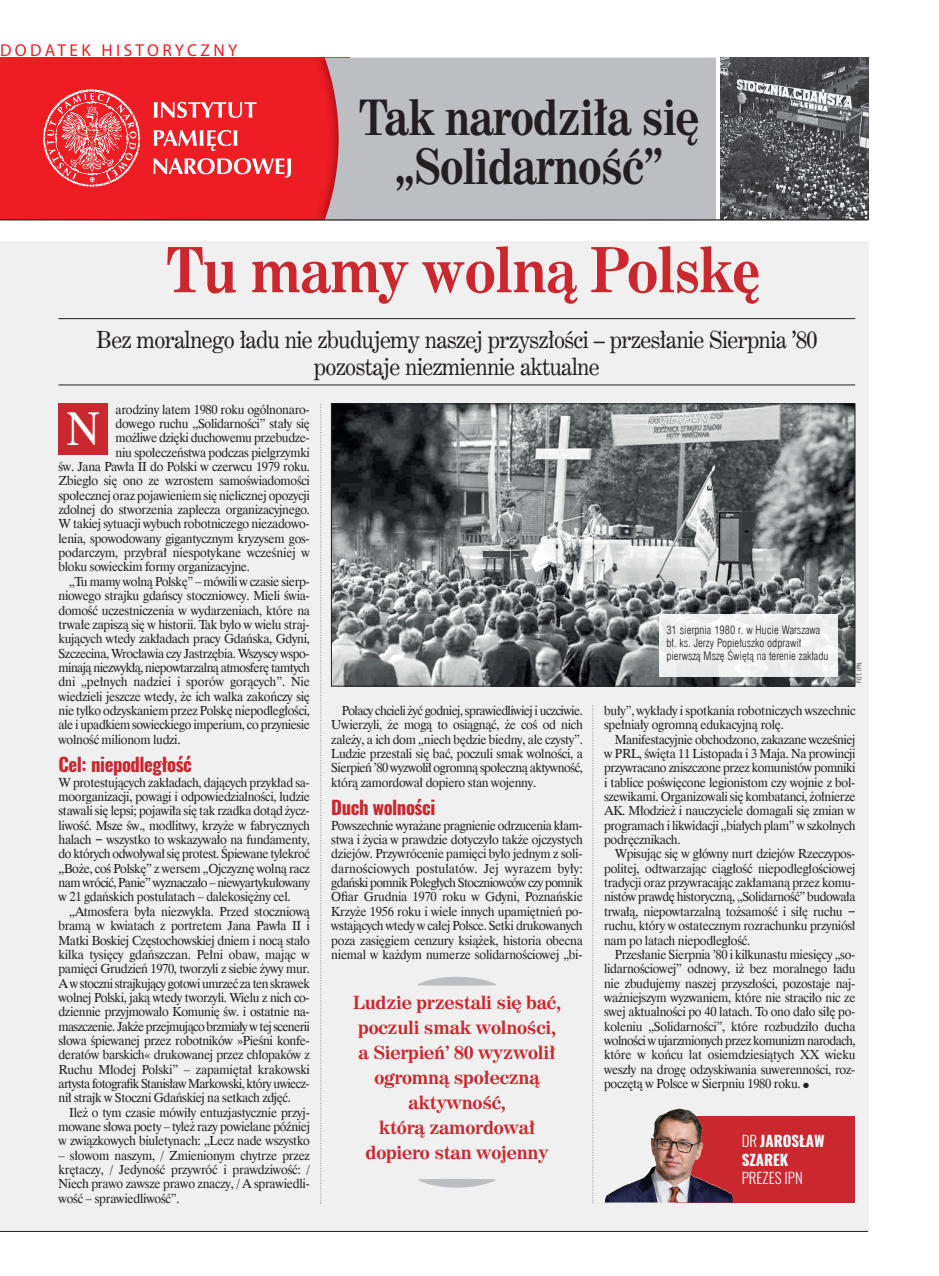
<style>
.page{position:relative;width:939px;height:1276px;background:#fff}
.page>*{position:absolute;margin:0;border:0;box-sizing:border-box;transform-origin:0 0}
.t1{font:700 62.5px "Century Expd EU";letter-spacing:-.025em;color:#cb272e;scale:.92 1}
.t2{font:700 50.5px/77.6px "Century 725 EU";letter-spacing:-.015em;color:#231f20;scale:.85 1}
.t3{font:47.5px "Dutch 801 EU";color:#fff;scale:.9 1}
.t4{font:23.75px/27.5px "Century Expd EU";letter-spacing:-.025em;color:#231f20;text-align:center;scale:.94 1}
.t5{font:700 18.75px/25px "Century 725 EU";letter-spacing:-.015em;color:#cb272e;text-align:center}
.t6{font:700 18.75px "Oswald";letter-spacing:-.025em;color:#cb272e}
.t7{font:17.25px "Zapf Humnst EU";letter-spacing:.2em;color:#ee1d23}
.t8{font:700 15px/18.2px "Oswald";color:#fff}
.t9{font:13.12px/14.4px "Dutch 801 EU";letter-spacing:-.025em;color:#231f20;text-align:justify;scale:.95 1}
.t10{font:11.25px/13.1px "Swis 721 Lt Cn EU";color:#231f20}
.t11{font:6.25px "Swis 721 Lt Cn EU";letter-spacing:.01em;color:#231f20}
.s1{font-family:"Verdana"}
.s2{font-weight:300}
</style>
<div class="page">
<div style="left:0;top:58px;width:349px;height:162px;background:#ee1d23"></div>
<div style="left:325px;top:58px;width:391px;height:161px;background:#bdbec1"></div>
<img style="left:720px;top:58px;width:148px;height:161px">
<svg style="left:43px;top:89px;width:97px;height:98px"></svg>
<svg style="left:153px;top:102px;width:138px;height:76px"></svg>
<svg style="left:0;top:219px;width:868px;height:2px"></svg>
<div style="left:0;top:241px;width:868px;height:990px;background:#f0f0f0"></div>
<hr style="left:0;top:1231px;width:868px;height:1px;background:#231f20">
<div style="left:59px;top:403px;width:49px;height:51px;background:#cb272e"></div>
<hr style="left:59px;top:318px;width:796px;height:1px;background:#231f20">
<div style="left:677px;top:1116px;width:178px;height:86px;background:#cb272e"></div>
<svg style="left:320px;top:404px;width:1px;height:799px"></svg>
<svg style="left:592px;top:705px;width:2px;height:498px"></svg>
<img style="left:333px;top:406px;width:520px;height:278px">
<div style="left:331px;top:404px;width:524px;height:282px;border:1px solid #231f20"></div>
<svg style="left:418px;top:1179px;width:78px;height:8px"></svg>
<svg style="left:418px;top:976px;width:78px;height:9px"></svg>
<img style="left:605px;top:1108px;width:98px;height:94px">
<hr style="left:59px;top:385px;width:796px;height:1px;background:#231f20">
<div style="left:659px;top:614px;width:179px;height:63px;background:#eff0f0"></div>
<p class="t7" style="left:0;top:40px;width:239px">DODATEK HISTORYCZNY</p>
<p class="t2" style="left:395px;top:79px;width:360px;text-indent:-36px">Tak narodziła się ”</p>
<p class="t2" style="left:414px;top:128px;width:295px">Solidarność”</p>
<p class="t1" style="left:166px;top:231px;width:647px">Tu mamy wolną Polskę</p>
<p class="t4" style="left:96px;top:325px;width:769px">Bez moralnego ładu nie zbudujemy naszej przyszłości – przesłanie Sierpnia ’80 pozostaje niezmiennie aktualne</p>
<p class="t9" style="left:116px;top:402px;width:206px">arodziny latem 1980 roku ogólnonaro-</p>
<p class="t9" style="left:116px;top:416px;width:206px">dowego ruchu „Solidarności” stały się</p>
<p class="t9" style="left:116px;top:430px;width:206px">możliwe dzięki duchowemu przebudze-</p>
<p class="t9" style="left:116px;top:445px;width:206px">niu społeczeństwa podczas pielgrzymki</p>
<p class="t9" style="left:59px;top:459px;width:266px">św. Jana Pawła II do Polski w czerwcu 1979 roku.</p>
<p class="t9" style="left:59px;top:473px;width:266px">Zbiegło się ono ze wzrostem samoświadomości</p>
<p class="t9" style="left:59px;top:488px;width:266px">społecznej oraz pojawieniem się nielicznej opozycji</p>
<p class="t9" style="left:59px;top:502px;width:266px">zdolnej do stworzenia zaplecza organizacyjnego.</p>
<p class="t9" style="left:59px;top:516px;width:266px">W takiej sytuacji wybuch robotniczego niezadowo-</p>
<p class="t9" style="left:59px;top:531px;width:266px">lenia, spowodowany gigantycznym kryzysem gos-</p>
<p class="t9" style="left:59px;top:545px;width:266px">podarczym, przybrał niespotykane wcześniej w</p>
<p class="t9" style="left:59px;top:559px;width:203px">bloku sowieckim formy organizacyjne.</p>
<p class="t9" style="left:59px;top:574px;width:266px;text-indent:11px">„Tu mamy wolną Polskę” – mówili w czasie sierp&shy;niowego strajku gdańscy stoczniowcy. Mieli świa&shy;domość uczestniczenia w wydarzeniach, które na trwałe zapiszą się w historii. Tak było w wielu straj&shy;kujących wtedy zakładach pracy Gdańska, Gdyni, Szczecina, Wrocławia czy Jastrzębia. Wszyscy wspo&shy;minają niezwykłą, niepowtarzalną atmosferę tamtych dni „pełnych nadziei i sporów gorących”. Nie wiedzieli jeszcze wtedy, że ich walka zakończy się nie tylko odzyskaniem przez Polskę niepodległości, ale i upadkiem sowieckiego imperium, co przyniesie wolność milionom ludzi.</p>
<p class="t6" style="left:59px;top:751px;width:135px">Cel: niepodległość</p>
<p class="t9" style="left:59px;top:775px;width:266px">W protestujących zakładach, dających przykład sa&shy;moorganizacji, powagi i odpowiedzialności, ludzie stawali się lepsi; pojawiła się tak rzadka dotąd życz&shy;liwość. Msze św., modlitwy, krzyże w fabrycznych halach <span class="s1">‒</span> wszystko to wskazywało na fundamenty, do których odwoływał się protest. Śpiewane tylekroć „Boże, coś Polskę” z wersem „Ojczyznę wolną racz nam wrócić, Panie” wyznaczało – niewyartykułowany w 21 gdańskich postulatach – dalekosiężny cel.</p>
<p class="t9" style="left:59px;top:904px;width:266px;text-indent:11px">„Atmosfera była niezwykła. Przed stoczniową bramą w kwiatach z portretem Jana Pawła II i Matki Boskiej Częstochowskiej dniem i nocą stało kilka tysięcy gdańszczan. Pełni obaw, mając w pamięci Grudzień 1970, tworzyli z siebie żywy mur.<br>A w stoczni strajkujący gotowi umrzeć za ten skrawek wolnej Polski, jaką wtedy tworzyli. Wielu z nich co&shy;dziennie przyjmowało Komunię św. i ostatnie na&shy;maszczenie. Jakże przejmująco brzmiały w tej scenerii słowa śpiewanej przez robotników »Pieśni konfe&shy;deratów barskich« drukowanej przez chłopaków z Ruchu Młodej Polski” – zapamiętał krakowski artysta fotografik Stanisław Markowski, który uwiecz&shy;nił strajk w Stoczni Gdańskiej na setkach zdjęć.</p>
<p class="t9" style="left:59px;top:1105px;width:266px;text-indent:11px">Ileż o tym czasie mówiły entuzjastycznie przyj&shy;mowane słowa poety – tyleż razy powielane później w związkowych biuletynach: „Lecz nade wszystko</p>
<p class="t9" style="left:59px;top:1148px;width:266px">– słowom naszym, / Zmienionym chytrze przez krętaczy, / Jedyność przywróć i prawdziwość: / Niech prawo zawsze prawo znaczy, / A sprawiedli&shy;wość – sprawiedliwość”.</p>
<p class="t3" style="left:67px;top:399px;width:38px">N</p>
<p class="t9" style="left:331px;top:703px;width:266px;text-indent:11px">Polacy chcieli żyć godniej, sprawiedliwiej i uczciwie.<br>Uwierzyli, że mogą to osiągnąć, że coś od nich zależy, a ich dom „niech będzie biedny, ale czysty”.<br>Ludzie przestali się bać, poczuli smak wolności, a Sierpień ’80 wyzwolił ogromną społeczną aktywność, którą zamordował dopiero stan wojenny.</p>
<p class="t6" style="left:331px;top:794px;width:106px">Duch wolności</p>
<p class="t9" style="left:331px;top:818px;width:266px">Powszechnie wyrażane pragnienie odrzucenia kłam&shy;stwa i życia w prawdzie dotyczyło także ojczystych dziejów. Przywrócenie pamięci było jednym z soli&shy;darnościowych postulatów. Jej wyrazem były: gdański pomnik Poległych Stoczniowców czy pomnik Ofiar Grudnia 1970 roku w Gdyni, Poznańskie Krzyże 1956 roku i wiele innych upamiętnień po&shy;wstających wtedy w całej Polsce. Setki drukowanych poza zasięgiem cenzury książek, historia obecna niemal w każdym numerze solidarnościowej „bi-</p>
<p class="t5" style="left:353px;top:989px;width:209px">Ludzie przestali się bać, poczuli smak wolności, a Sierpień’ 80 wyzwolił ogromną społeczną aktywność,<br>którą zamordował dopiero stan wojenny</p>
<p class="t10" style="left:666px;top:623px;width:164px">31 sierpnia 1980 r. w Hucie Warszawa bł. ks. Jerzy Popiełuszko odprawił pierwszą Mszę Świętą na terenie zakładu</p>
<p class="t11" style="left:856px;top:682px;width:21px;rotate:-90deg">FOT. IPN</p>
<p class="t9" style="left:604px;top:703px;width:266px">buły”, wykłady i spotkania robotniczych wszechnic spełniały ogromną edukacyjną rolę.</p>
<p class="t9" style="left:604px;top:732px;width:266px;text-indent:11px">Manifestacyjnie obchodzono, zakazane wcześniej w PRL, święta 11 Listopada i 3 Maja. Na prowincji przywracano zniszczone przez komunistów pomniki i tablice poświęcone legionistom czy wojnie z bol&shy;szewikami. Organizowali się kombatanci, żołnierze AK. Młodzież i nauczyciele domagali się zmian w programach i likwidacji „białych plam” w szkolnych podręcznikach.</p>
<p class="t9" style="left:604px;top:846px;width:266px;text-indent:11px">Wpisując się w główny nurt dziejów Rzeczypos&shy;politej, odtwarzając ciągłość niepodległościowej tradycji oraz przywracając zakłamaną przez komu&shy;nistów prawdę historyczną, „Solidarność” budowała trwałą, niepowtarzalną tożsamość i siłę ruchu <span class="s1">‒ </span>ruchu, który w ostatecznym rozrachunku przyniósł nam po latach niepodległość.</p>
<p class="t9" style="left:604px;top:947px;width:266px;text-indent:11px">Przesłanie Sierpnia ’80 i kilkunastu miesięcy „so&shy;lidarnościowej” odnowy, iż bez moralnego ładu nie zbudujemy naszej przyszłości, pozostaje naj&shy;ważniejszym wyzwaniem, które nie straciło nic ze swej aktualności po 40 latach. To ono dało siłę po&shy;koleniu „Solidarności”, które rozbudziło ducha wolności w ujarzmionych przez komunizm narodach, które w końcu lat osiemdziesiątych XX wieku weszły na drogę odzyskiwania suwerenności, roz&shy;poczętą w Polsce w Sierpniu 1980 roku. ●</p>
<p class="t8" style="left:742px;top:1132px;width:84px"><span class="s2">DR</span> JAROSŁAW<br>SZAREK<br><span class="s2">PREZES IPN</span></p>
</div>
